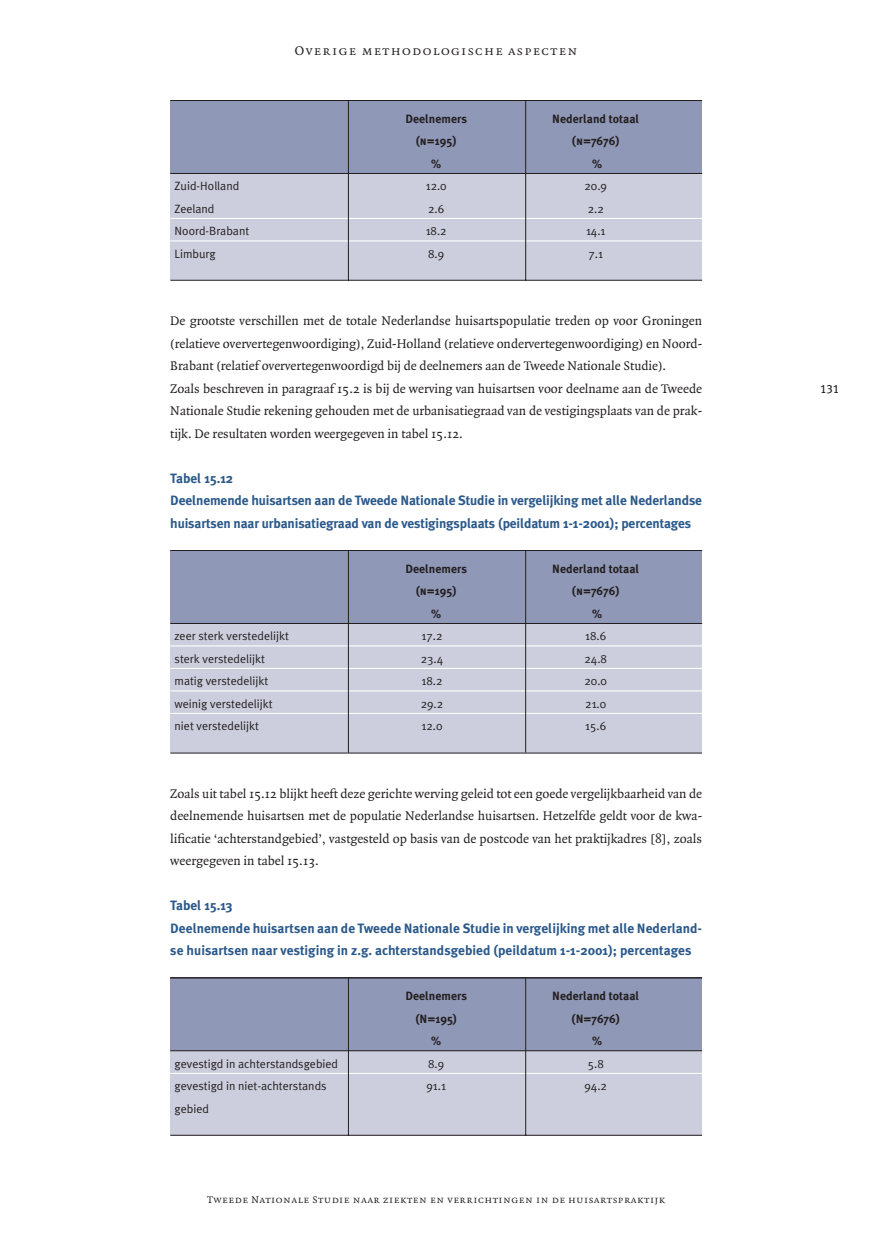
<style>
.page{position:relative;width:872px;height:1233px;background:#fff}
.page>*{position:absolute;margin:0;border:0;box-sizing:border-box;transform-origin:0 0}
.t1{font:13.5px/22.5px "Quadraat";color:#231f20}
.t2{font:700 13.5px/22.5px "Meta Plus";letter-spacing:-.01em;color:#2b598a}
.t3{font:13.5px "Quadraat Small Caps";letter-spacing:.1em;color:#231f20}
.t4{font:12px "Meta Plus Normal";color:#231f20}
.t5{font:700 12px "Meta Plus";color:#231f20}
.t6{font:12px "Meta Plus Book Caps";color:#231f20}
.t7{font:10.5px "Quadraat Small Caps";letter-spacing:.05em;color:#231f20}
.s1{font-family:"Meta Plus Bold Caps";font-weight:400}
</style>
<div class="page">
<div style="left:170px;top:978px;width:532px;height:157px;background:#cccedd"></div>
<div style="left:170px;top:978px;width:532px;height:73px;background:#9098b7"></div>
<hr style="left:170px;top:1051px;width:532px;height:1px;background:#231f20">
<div style="left:170px;top:551px;width:532px;height:202px;background:#cccedd"></div>
<div style="left:170px;top:550px;width:532px;height:74px;background:#9098b7"></div>
<hr style="left:170px;top:550px;width:532px;height:1px;background:#231f20">
<hr style="left:170px;top:623px;width:532px;height:1px;background:#231f20">
<div style="left:170px;top:106px;width:532px;height:174px;background:#cccedd"></div>
<div style="left:170px;top:100px;width:532px;height:74px;background:#9098b7"></div>
<hr style="left:170px;top:100px;width:532px;height:1px;background:#231f20">
<hr style="left:170px;top:173px;width:532px;height:1px;background:#231f20">
<hr style="left:170px;top:978px;width:532px;height:1px;background:#231f20">
<hr style="left:170px;top:753px;width:532px;height:1px;background:#231f20">
<hr style="left:170px;top:218px;width:532px;height:1px;background:#fff">
<hr style="left:170px;top:240px;width:532px;height:2px;background:#fff">
<hr style="left:170px;top:645px;width:532px;height:2px;background:#fff">
<hr style="left:170px;top:668px;width:532px;height:1px;background:#fff">
<hr style="left:170px;top:690px;width:532px;height:2px;background:#fff">
<hr style="left:170px;top:713px;width:532px;height:1px;background:#fff">
<hr style="left:170px;top:1073px;width:532px;height:1px;background:#fff">
<hr style="left:348px;top:100px;width:1px;height:180px;background:#231f20">
<hr style="left:525px;top:100px;width:1px;height:180px;background:#231f20">
<hr style="left:525px;top:551px;width:1px;height:202px;background:#231f20">
<hr style="left:348px;top:551px;width:1px;height:202px;background:#231f20">
<hr style="left:348px;top:978px;width:1px;height:157px;background:#231f20">
<hr style="left:525px;top:978px;width:1px;height:157px;background:#231f20">
<hr style="left:170px;top:280px;width:532px;height:1px;background:#231f20">
<hr style="left:170px;top:1135px;width:532px;height:1px;background:#231f20">
<p class="t3" style="left:295px;top:43px;width:284px">Overige methodologische aspecten</p>
<p class="t5" style="left:405px;top:114px;width:63px">Deelnemers</p>
<p class="t5" style="left:552px;top:114px;width:88px">Nederland totaal</p>
<p class="t5" style="left:416px;top:136px;width:42px">(<span class="s1">n</span>=195)</p>
<p class="t5" style="left:572px;top:136px;width:49px">(<span class="s1">n</span>=7676)</p>
<p class="t5" style="left:431px;top:159px;width:12px">%</p>
<p class="t5" style="left:592px;top:159px;width:12px">%</p>
<p class="t4" style="left:174px;top:182px;width:66px">Zuid-Holland</p>
<p class="t4" style="left:426px;top:182px;width:22px">12.0</p>
<p class="t4" style="left:584px;top:182px;width:24px">20.9</p>
<p class="t4" style="left:174px;top:204px;width:41px">Zeeland</p>
<p class="t4" style="left:428px;top:204px;width:18px">2.6</p>
<p class="t4" style="left:587px;top:204px;width:18px">2.2</p>
<p class="t4" style="left:174px;top:227px;width:76px">Noord-Brabant</p>
<p class="t4" style="left:426px;top:227px;width:22px">18.2</p>
<p class="t4" style="left:586px;top:227px;width:21px">14.1</p>
<p class="t4" style="left:174px;top:249px;width:43px">Limburg</p>
<p class="t4" style="left:428px;top:249px;width:18px">8.9</p>
<p class="t4" style="left:588px;top:249px;width:16px">7.1</p>
<p class="t1" style="left:170px;top:311px;width:533px">De grootste verschillen met de totale Nederlandse huisartspopulatie treden op voor Groningen (relatieve oververtegenwoordiging), Zuid-Holland (relatieve ondervertegenwoordiging) en Noord-Brabant (relatief oververtegenwoordigd bij de deelnemers aan de Tweede Nationale Studie).<br>Zoals beschreven in paragraaf 15.2 is bij de werving van huisartsen voor deelname aan de Tweede Nationale Studie rekening gehouden met de urbanisatiegraad van de vestigingsplaats van de prak&shy;tijk. De resultaten worden weergegeven in tabel 15.12.</p>
<p class="t2" style="left:170px;top:468px;width:533px">Tabel 15.12<br>Deelnemende huisartsen aan de Tweede Nationale Studie in vergelijking met alle Nederlandse huisartsen naar urbanisatiegraad van de vestigingsplaats (peildatum 1-1-2001); percentages</p>
<p class="t5" style="left:405px;top:564px;width:63px">Deelnemers</p>
<p class="t5" style="left:552px;top:564px;width:88px">Nederland totaal</p>
<p class="t5" style="left:416px;top:586px;width:42px">(<span class="s1">n</span>=195)</p>
<p class="t5" style="left:572px;top:586px;width:49px">(<span class="s1">n</span>=7676)</p>
<p class="t5" style="left:431px;top:609px;width:12px">%</p>
<p class="t5" style="left:592px;top:609px;width:12px">%</p>
<p class="t4" style="left:174px;top:632px;width:116px">zeer sterk verstedelijkt</p>
<p class="t4" style="left:421px;top:632px;width:22px">17.2</p>
<p class="t4" style="left:585px;top:632px;width:22px">18.6</p>
<p class="t4" style="left:174px;top:654px;width:92px">sterk verstedelijkt</p>
<p class="t4" style="left:421px;top:654px;width:24px">23.4</p>
<p class="t4" style="left:584px;top:654px;width:24px">24.8</p>
<p class="t4" style="left:174px;top:677px;width:95px">matig verstedelijkt</p>
<p class="t4" style="left:421px;top:677px;width:22px">18.2</p>
<p class="t4" style="left:584px;top:677px;width:24px">20.0</p>
<p class="t4" style="left:174px;top:699px;width:99px">weinig verstedelijkt</p>
<p class="t4" style="left:421px;top:699px;width:24px">29.2</p>
<p class="t4" style="left:585px;top:699px;width:22px">21.0</p>
<p class="t4" style="left:174px;top:722px;width:86px">niet verstedelijkt</p>
<p class="t4" style="left:421px;top:722px;width:22px">12.0</p>
<p class="t4" style="left:585px;top:722px;width:22px">15.6</p>
<p class="t1" style="left:170px;top:783px;width:533px;text-align:justify">Zoals uit tabel 15.12 blijkt heeft deze gerichte werving geleid tot een goede vergelijkbaarheid van de deelnemende huisartsen met de populatie Nederlandse huisartsen. Hetzelfde geldt voor de kwa&shy;lificatie ‘achterstandgebied’, vastgesteld op basis van de postcode van het praktijkadres [8], zoals weergegeven in tabel 15.13.</p>
<p class="t2" style="left:170px;top:895px;width:533px">Tabel 15.13<br>Deelnemende huisartsen aan de Tweede Nationale Studie in vergelijking met alle Nederland&shy;se huisartsen naar vestiging in z.g. achterstandsgebied (peildatum 1-1-2001); percentages</p>
<p class="t5" style="left:405px;top:991px;width:63px">Deelnemers</p>
<p class="t5" style="left:552px;top:991px;width:88px">Nederland totaal</p>
<p class="t5" style="left:415px;top:1014px;width:43px">(N=195)</p>
<p class="t5" style="left:571px;top:1014px;width:50px">(N=7676)</p>
<p class="t5" style="left:431px;top:1036px;width:12px">%</p>
<p class="t5" style="left:592px;top:1036px;width:12px">%</p>
<p class="t4" style="left:174px;top:1059px;width:165px">gevestigd in achterstandsgebied</p>
<p class="t4" style="left:428px;top:1059px;width:18px">8.9</p>
<p class="t4" style="left:587px;top:1059px;width:18px">5.8</p>
<p class="t4" style="left:174px;top:1082px;width:153px">gevestigd in niet-achterstands</p>
<p class="t4" style="left:426px;top:1082px;width:21px">91.1</p>
<p class="t4" style="left:584px;top:1082px;width:24px">94.2</p>
<p class="t4" style="left:174px;top:1104px;width:36px">gebied</p>
<p class="t7" style="left:207px;top:1193px;width:460px">Tweede Nationale Studie naar ziekten en verrichtingen in de huisartspraktijk</p>
<p class="t6" style="left:820px;top:382px;width:21px">131</p>
</div>
